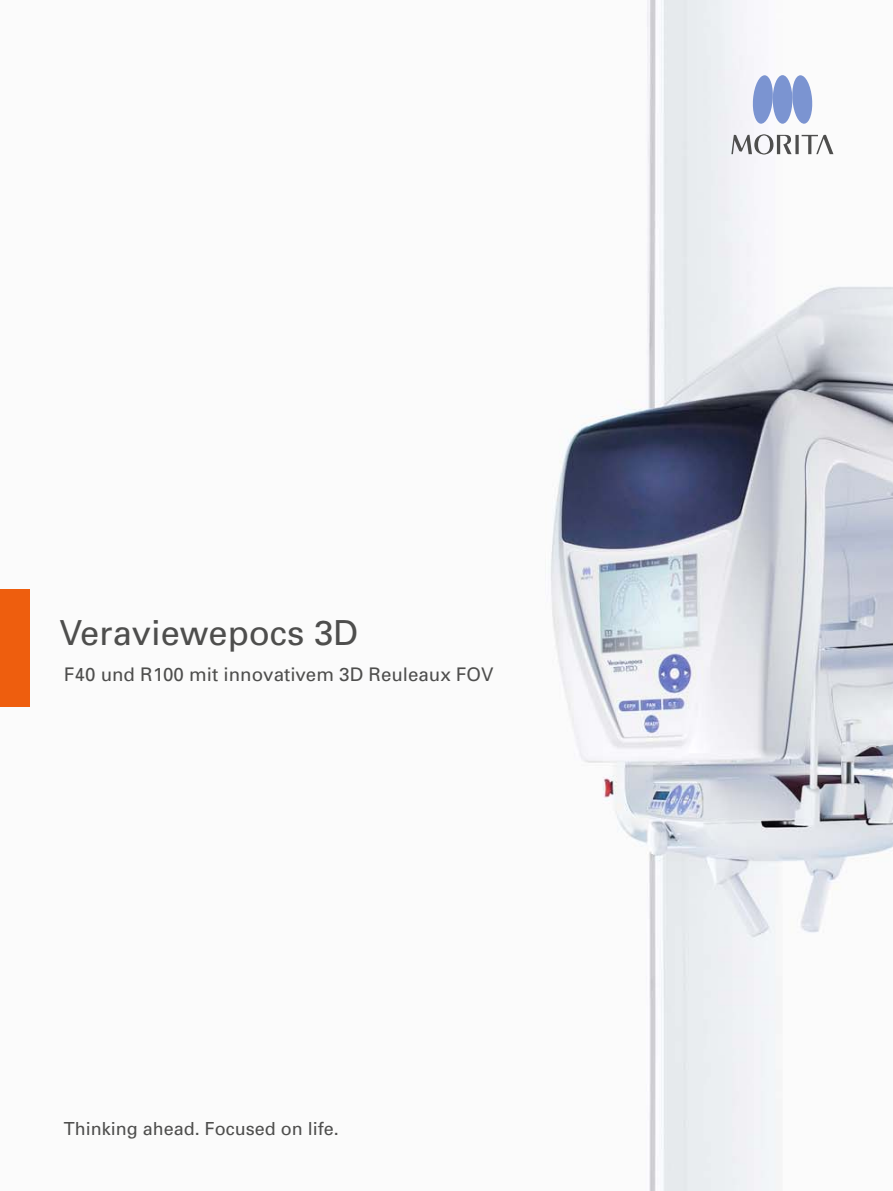
<style>
.page{position:relative;width:893px;height:1191px;background:#fff}
.page>*{position:absolute;margin:0;border:0;box-sizing:border-box;transform-origin:0 0}
.t1{font:34.5px "Univers";color:#4e4e4d}
.t2{font:18.75px "Univers";color:#4e4e4d}
.t3{font:18px "Univers";color:#4e4e4d}
</style>
<div class="page">
<img style="left:0;top:0;width:893px;height:1191px">
<div style="left:773px;top:75px;width:19px;height:49px;background:#7b94d1;border-radius:50%"></div>
<svg style="left:752px;top:75px;width:22px;height:49px"></svg>
<svg style="left:791px;top:75px;width:22px;height:49px"></svg>
<svg style="left:731px;top:134px;width:102px;height:20px"></svg>
<div style="left:0;top:588px;width:30px;height:118px;background:#ee5e0e"></div>
<h1 class="t1" style="left:60px;top:620px;width:300px">Veraviewepocs 3D</h1>
<p class="t2" style="left:64px;top:667px;width:431px">F40 und R100 mit innovativem 3D Reuleaux FOV</p>
<p class="t3" style="left:64px;top:1122px;width:277px">Thinking ahead. Focused on life.</p>
</div>
